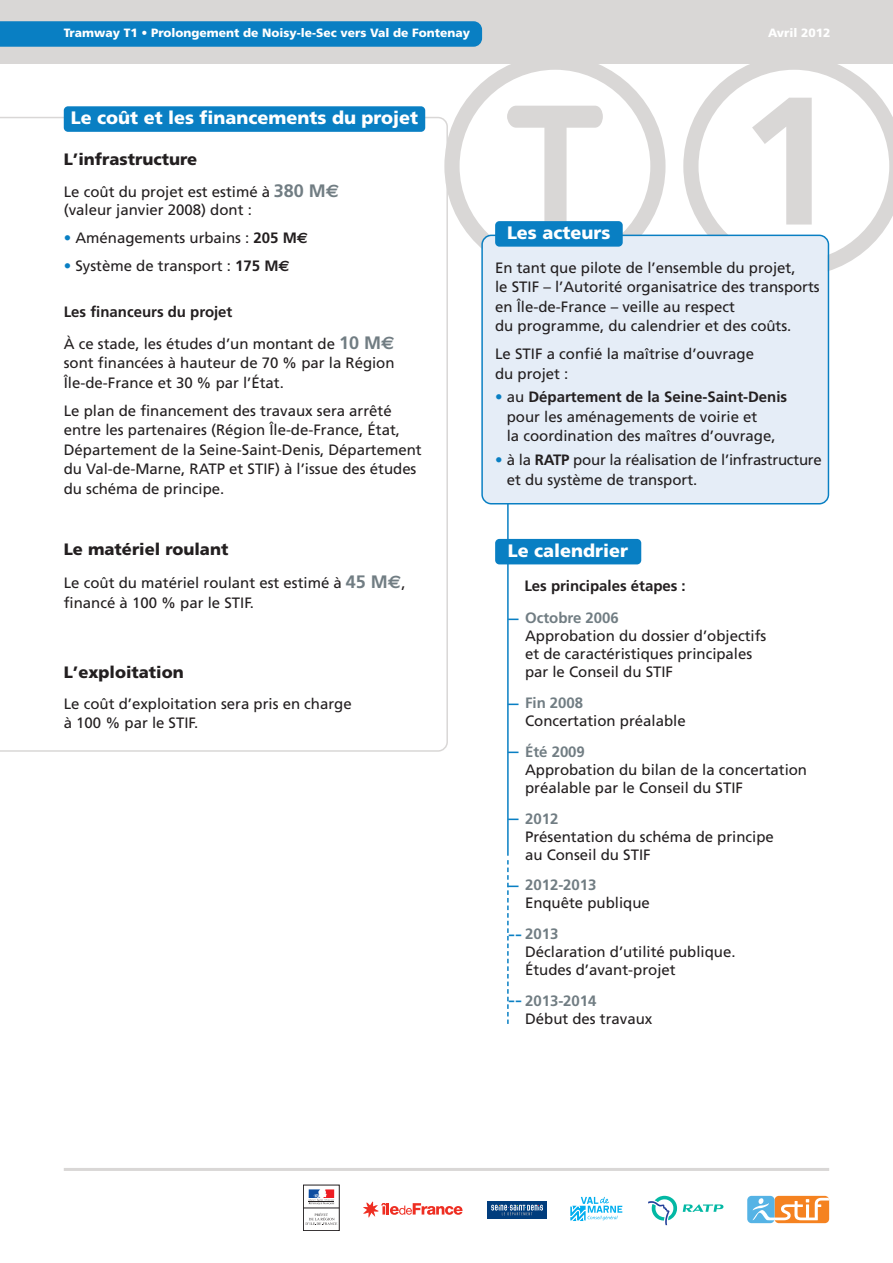
<style>
.page{position:relative;width:893px;height:1263px;background:#fff}
.page>*{position:absolute;margin:0;border:0;box-sizing:border-box;transform-origin:0 0}
.t1{font:900 18px "Frutiger";color:#fff}
.t2{font:900 16.5px "Frutiger";color:#231f20}
.t3{font:15px/19.5px "Frutiger";color:#231f20}
.t4{font:700 15px "Frutiger";color:#231f20}
.t5{font:900 12px "Frutiger";color:#fff}
.s1{font-weight:700;font-size:18px;color:#717d83}
.s2{font-family:"Euro Sans";font-weight:700;font-size:18px;color:#717d83}
.s3{color:#097fc3}
.s4{font-weight:700}
.s5{font-family:"Euro Sans";font-weight:700}
.s6{font-size:21px;color:#097fc3}
.s7{font-weight:700;color:#717d83}
</style>
<div class="page">
<svg style="left:448px;top:64px;width:217px;height:184px"></svg>
<svg style="left:507px;top:106px;width:96px;height:115px"></svg>
<svg style="left:683px;top:64px;width:210px;height:212px"></svg>
<svg style="left:752px;top:98px;width:60px;height:127px"></svg>
<hr style="left:64px;top:1168px;width:765px;height:3px;background:#d9d7d6">
<svg style="left:0;top:117px;width:448px;height:635px"></svg>
<div style="left:64px;top:106px;width:361px;height:26px;background:#097fc3;border-radius:4px"></div>
<hr style="left:507px;top:503px;width:2px;height:353px;background:#097fc3">
<svg style="left:507px;top:860px;width:2px;height:164px"></svg>
<div style="left:495px;top:539px;width:146px;height:25px;background:#097fc3;border-radius:4px"></div>
<div style="left:0;top:0;width:893px;height:64px;background:#d9d7d6"></div>
<svg style="left:0;top:21px;width:482px;height:26px;background:#0d81c3"></svg>
<div style="left:481px;top:235px;width:348px;height:269px;background:#e5edf7"></div>
<div style="left:495px;top:221px;width:128px;height:26px;background:#097fc3;border-radius:4px"></div>
<svg style="left:773px;top:1195px;width:57px;height:29px"></svg>
<svg style="left:746px;top:1195px;width:30px;height:29px"></svg>
<svg style="left:774px;top:1196px;width:55px;height:27px"></svg>
<div style="left:747px;top:1196px;width:27px;height:27px;background:#55b3e5;border-radius:4px"></div>
<svg style="left:752px;top:1198px;width:77px;height:22px"></svg>
<svg style="left:309px;top:1189px;width:25px;height:15px"></svg>
<div style="left:303px;top:1185px;width:36px;height:46px;border:1px solid #231f20"></div>
<hr style="left:303px;top:1208px;width:36px;height:1px;background:#231f20">
<svg style="left:305px;top:1213px;width:32px;height:12px"></svg>
<svg style="left:363px;top:1201px;width:100px;height:16px"></svg>
<svg style="left:570px;top:1197px;width:52px;height:24px"></svg>
<div style="left:487px;top:1201px;width:60px;height:18px;background:#013d7d"></div>
<svg style="left:491px;top:1205px;width:52px;height:10px"></svg>
<svg style="left:648px;top:1196px;width:29px;height:29px"></svg>
<svg style="left:683px;top:1204px;width:40px;height:8px"></svg>
<p class="t5" style="left:64px;top:28px;width:408px">Tramway T1 • Prolongement de Noisy-le-Sec vers Val de Fontenay</p>
<p class="t5" style="left:768px;top:28px;width:64px">Avril 2012</p>
<p class="t1" style="left:71px;top:110px;width:349px">Le coût et les financements du projet</p>
<p class="t2" style="left:64px;top:152px;width:135px">L’infrastructure</p>
<p class="t3" style="left:64px;top:184px;width:277px;line-height:18px">Le coût du projet est estimé à <span class="s1">380 M</span><span class="s2">€ </span>(valeur janvier 2008) dont :</p>
<p class="t3" style="left:64px;top:229px;width:246px"><span class="s3">•</span> Aménagements urbains : <span class="s4">205 M</span><span class="s5">€</span></p>
<p class="t3" style="left:64px;top:257px;width:228px"><span class="s3">•</span> Système de transport : <span class="s4">175 M</span><span class="s5">€</span></p>
<p class="t4" style="left:64px;top:305px;width:170px">Les financeurs du projet</p>
<p class="t3" style="left:64px;top:335px;width:332px;text-align:justify">À ce stade, les études d’un montant de <span class="s1">10 M</span><span class="s2">€ </span>sont financées à hauteur de 70 % par la Région Île-de-France et 30 % par l’État.</p>
<p class="t3" style="left:64px;top:402px;width:359px">Le plan de financement des travaux sera arrêté entre les partenaires (Région Île-de-France, État, Département de la Seine-Saint-Denis, Département du Val-de-Marne, RATP et STIF) à l’issue des études du schéma de principe.</p>
<p class="t2" style="left:64px;top:543px;width:166px">Le matériel roulant</p>
<p class="t3" style="left:64px;top:574px;width:343px">Le coût du matériel roulant est estimé à <span class="s1">45 M</span><span class="s2">€</span>, financé à 100 % par le STIF.</p>
<p class="t2" style="left:64px;top:666px;width:121px">L’exploitation</p>
<p class="t3" style="left:64px;top:695px;width:289px">Le coût d’exploitation sera pris en charge à 100 % par le STIF.</p>
<p class="t1" style="left:507px;top:225px;width:105px">Les acteurs</p>
<p class="t3" style="left:495px;top:259px;width:326px">En tant que pilote de l’ensemble du projet,<br>le STIF – l’Autorité organisatrice des transports en Île-de-France – veille au respect<br>du programme, du calendrier et des coûts.</p>
<p class="t3" style="left:495px;top:345px;width:260px">Le STIF a confié la maîtrise d’ouvrage du projet :</p>
<p class="t3" style="left:507px;top:389px;width:282px;text-indent:-12px"><span class="s3">•</span> au <span class="s4">Département de la Seine-Saint-Denis </span>pour les aménagements de voirie et<br>la coordination des maîtres d’ouvrage,</p>
<p class="t3" style="left:507px;top:451px;width:317px;text-indent:-12px"><span class="s3">•</span> à la <span class="s4">RATP</span> pour la réalisation de l’infrastructure et du système de transport.</p>
<p class="t1" style="left:508px;top:543px;width:122px">Le calendrier</p>
<p class="t4" style="left:524px;top:580px;width:163px">Les principales étapes :</p>
<p class="t3" style="left:525px;top:610px;width:243px;line-height:18px;text-indent:-17px"><span class="s6">–</span> <span class="s7">Octobre 2006<br></span>Approbation du dossier d’objectifs et de caractéristiques principales par le Conseil du STIF</p>
<p class="t3" style="left:525px;top:695px;width:162px;line-height:18px;text-indent:-17px"><span class="s6">–</span> <span class="s7">Fin 2008<br></span>Concertation préalable</p>
<p class="t3" style="left:525px;top:744px;width:284px;line-height:18px;text-indent:-17px"><span class="s6">–</span> <span class="s7">Été 2009<br></span>Approbation du bilan de la concertation préalable par le Conseil du STIF</p>
<p class="t3" style="left:525px;top:811px;width:250px;line-height:18px;text-indent:-17px"><span class="s6">–</span> <span class="s7">2012<br></span>Présentation du schéma de principe au Conseil du STIF</p>
<p class="t3" style="left:525px;top:877px;width:126px;line-height:18px;text-indent:-17px"><span class="s6">–</span> <span class="s7">2012-2013<br></span>Enquête publique</p>
<p class="t3" style="left:525px;top:926px;width:212px;line-height:18px;text-indent:-17px"><span class="s6">--</span> <span class="s7">2013<br></span>Déclaration d’utilité publique.<br>Études d’avant-projet</p>
<p class="t3" style="left:525px;top:993px;width:129px;line-height:18px;text-indent:-17px"><span class="s6">--</span> <span class="s7">2013-2014<br></span>Début des travaux</p>
</div>
